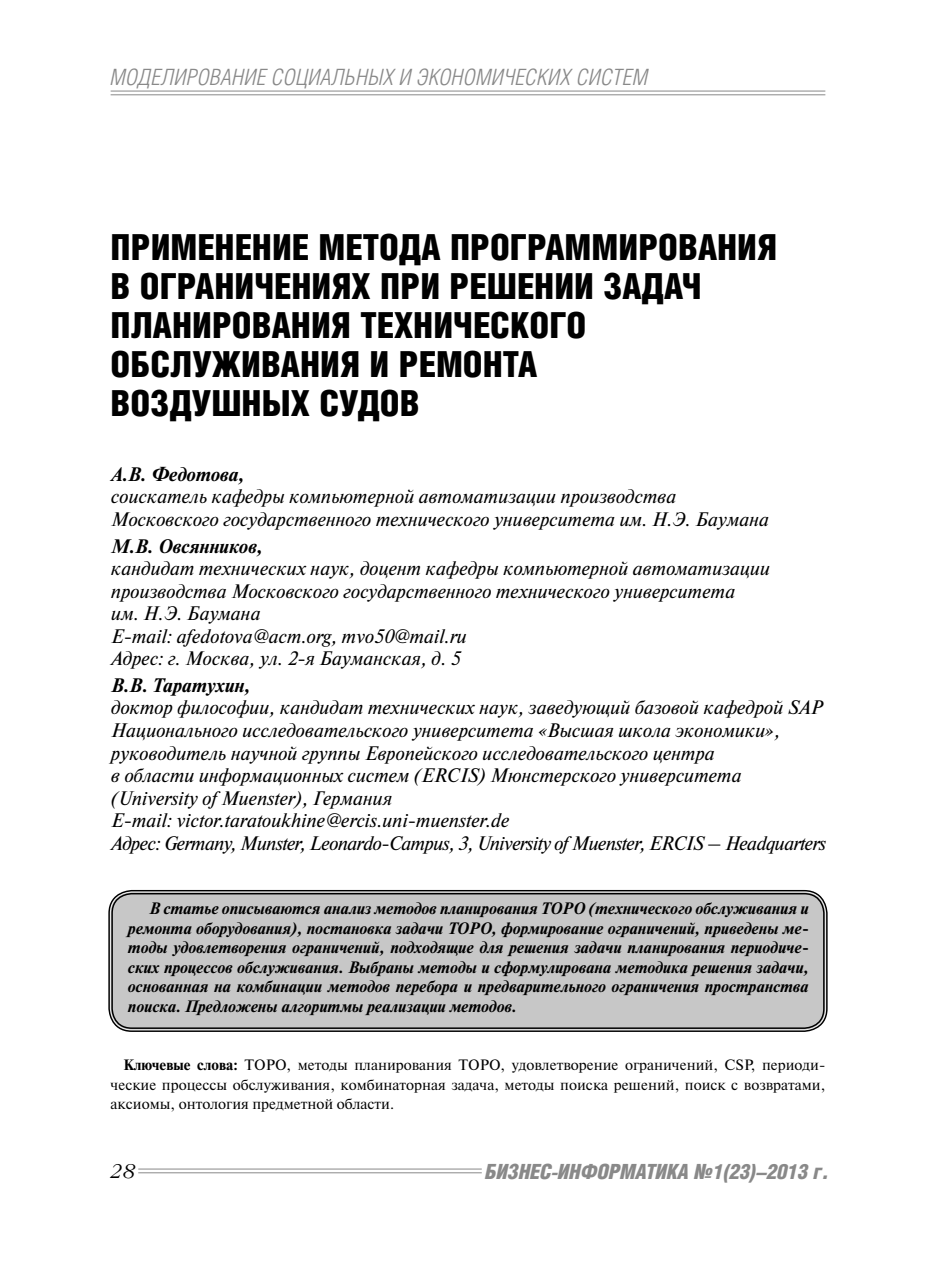
<style>
.page{position:relative;width:936px;height:1276px;background:#fff}
.page>*{position:absolute;margin:0;border:0;box-sizing:border-box;transform-origin:0 0}
.t1{font:900 36px/39px "Helios Cond";color:#000}
.t2{font:italic 300 22.5px "Helios Cond";letter-spacing:.01em;color:#898989}
.t3{font:italic 900 21px "Helios Cond";letter-spacing:-.01em;color:#898989}
.t4{font:italic 19.5px/22.5px "Newton C";color:#000}
.t5{font:italic 700 19.5px "Newton C";color:#000}
.t6{font:italic 300 19.5px "Garamond C";color:#000}
.t7{font:italic 700 16.5px/19.5px "Newton C";color:#000;text-align:justify}
.t8{font:15px/19.5px "Newton C";color:#000;text-align:justify}
.s1{font-weight:700}
</style>
<div class="page">
<hr style="left:111px;top:91px;width:714px;height:1px;background:#898989">
<hr style="left:111px;top:94px;width:714px;height:1px;background:#898989">
<hr style="left:138px;top:1168px;width:343px;height:1px;background:#898989">
<hr style="left:138px;top:1172px;width:343px;height:1px;background:#898989">
<div style="left:108px;top:890px;width:719px;height:142px;border:1px solid #000;border-radius:23px"></div>
<div style="left:111px;top:892px;width:714px;height:137px;background:#c7c7c7"></div>
<p class="t2" style="left:111px;top:69px;width:539px">МОДЕЛИРОВАНИЕ СОЦИАЛЬНЫХ И ЭКОНОМИЧЕСКИХ СИСТЕМ</p>
<h1 class="t1" style="left:111px;top:231px;width:668px">ПРИМЕНЕНИЕ МЕТОДА ПРОГРАММИРОВАНИЯ<br>В ОГРАНИЧЕНИЯХ ПРИ РЕШЕНИИ ЗАДАЧ<br>ПЛАНИРОВАНИЯ ТЕХНИЧЕСКОГО<br>ОБСЛУЖИВАНИЯ И РЕМОНТА<br>ВОЗДУШНЫХ СУДОВ</h1>
<p class="t5" style="left:111px;top:467px;width:135px">А.В. Федотова,</p>
<p class="t4" style="left:111px;top:487px;width:659px">соискатель кафедры компьютерной автоматизации производства<br>Московского государственного технического университета им. Н.Э. Баумана</p>
<p class="t5" style="left:111px;top:539px;width:153px">М.В. Овсянников,</p>
<p class="t4" style="left:111px;top:559px;width:660px">кандидат технических наук, доцент кафедры компьютерной автоматизации производства Московского государственного технического университета<br>им. Н.Э. Баумана<br>E-mail: afedotova@acm.org, mvo50@mail.ru<br>Адрес: г. Москва, ул. 2-я Бауманская, д. 5</p>
<p class="t5" style="left:111px;top:678px;width:141px">В.В. Таратухин,</p>
<p class="t4" style="left:111px;top:698px;width:716px">доктор философии, кандидат технических наук, заведующий базовой кафедрой SAP Национального исследовательского университета «Высшая школа экономики», руководитель научной группы Европейского исследовательского центра<br>в области информационных систем (ERCIS) Мюнстерского университета (University of Muenster), Германия<br>E-mail: victor.taratoukhine@ercis.uni-muenster.de<br>Адрес: Germany, Munster, Leonardo-Campus, 3, University of Muenster, ERCIS – Headquarters</p>
<p class="t7" style="left:128px;top:900px;width:682px;text-indent:21px">В статье описываются анализ методов планирования ТОРО (технического обслуживания и ремонта оборудования), постановка задачи ТОРО, формирование ограничений, приведены ме&shy;тоды удовлетворения ограничений, подходящие для решения задачи планирования периодиче&shy;ских процессов обслуживания. Выбраны методы и сформулирована методика решения задачи, основанная на комбинации методов перебора и предварительного ограничения пространства поиска. Предложены алгоритмы реализации методов.</p>
<p class="t8" style="left:111px;top:1056px;width:716px;text-indent:13px"><span class="s1">Ключевые слова:</span> ТОРО, методы планирования ТОРО, удовлетворение ограничений, CSP, периоди&shy;ческие процессы обслуживания, комбинаторная задача, методы поиска решений, поиск с возвратами, аксиомы, онтология предметной области.</p>
<p class="t6" style="left:111px;top:1163px;width:27px">28</p>
<p class="t3" style="left:485px;top:1164px;width:345px">БИЗНЕС-ИНФОРМАТИКА №1(23)–2013 г.</p>
</div>
